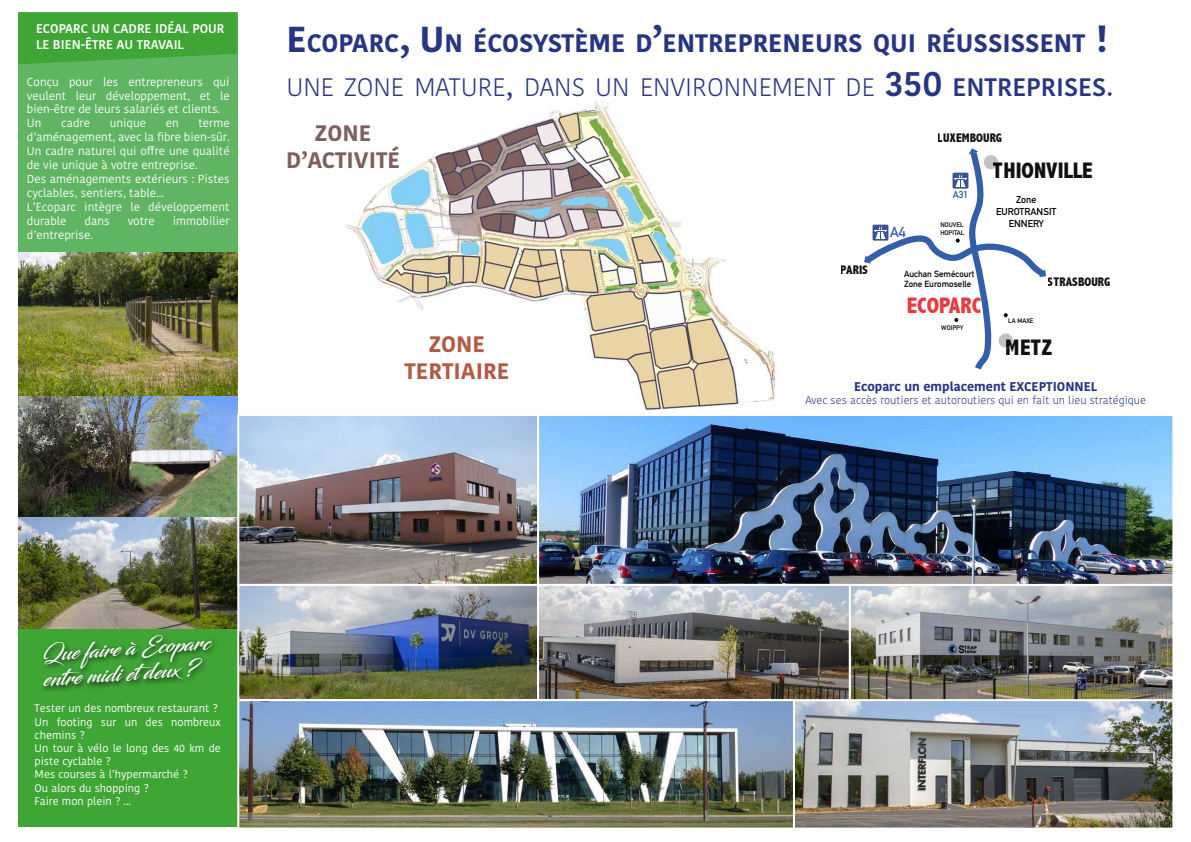
<style>
.page{position:relative;width:1191px;height:842px;background:#fff}
.page>*{position:absolute;margin:0;border:0;box-sizing:border-box;transform-origin:0 0}
.t1{font:700 25.2px/43.2px "Kohinoor Bangla";color:#273583}
.t2{font:800 condensed 22.5px "Abadi";color:rgb(0 0 0/.97)}
.t3{font:800 condensed 22.5px "Abadi";color:rgb(230 47 50/.97)}
.t4{font:700 22.3px/26.8px "Kohinoor Bangla";color:#7e5f5e;text-align:center}
.t5{font:700 22.3px/26.8px "Kohinoor Bangla";color:#b05c46;text-align:center}
.t6{font:21.3px/25.6px "Blacksword";color:#fff}
.t7{font:700 14.3px "DIN Alternate";color:#335faa}
.t8{font:600 12.6px/15.1px "Kohinoor Bangla";color:#fff}
.t9{font:700 12.6px "Kohinoor Bangla";color:#273583}
.t10{font:800 condensed 12.5px "Abadi";color:rgb(0 0 0/.97)}
.t11{font:11.6px/14px "Kohinoor Bangla";color:#fbfbfb}
.t12{font:11px/13.2px "Kohinoor Bangla";color:#fff}
.t13{font:300 11px "Kohinoor Bangla";color:#273583}
.t14{font:700 9.9px/11.8px "DIN Alternate";color:#000;text-align:center}
.t15{font:700 9.9px "DIN Alternate";color:#2253a1}
.t16{font:700 8.8px/10.6px "DIN Alternate";color:#000}
.t17{font:700 6.5px/7.8px "DIN Alternate";color:#000}
.s1{font-size:36px}
.s2{font-weight:300}
.s3{font-weight:300;font-size:36px}
.s4{font-weight:600;font-size:36px}
.s5{font-weight:600}
</style>
<div class="page">
<div style="left:18px;top:13px;width:219px;height:814px;background:#60b563"></div>
<img style="left:346px;top:101px;width:428px;height:313px">
<svg style="left:864px;top:148px;width:182px;height:222px"></svg>
<div style="left:18px;top:622px;width:219px;height:205px;background:#3fa535"></div>
<img style="left:18px;top:396px;width:219px;height:233px">
<img style="left:18px;top:253px;width:219px;height:143px">
<img style="left:240px;top:417px;width:931px;height:409px">
<div style="left:237px;top:414px;width:302px;height:172px;border:2px solid #fff"></div>
<div style="left:237px;top:584px;width:302px;height:117px;border:2px solid #fff"></div>
<div style="left:848px;top:584px;width:326px;height:118px;border:2px solid #fff"></div>
<img style="left:540px;top:417px;width:631px;height:166px">
<div style="left:537px;top:414px;width:637px;height:172px;border:2px solid #fff"></div>
<div style="left:793px;top:699px;width:381px;height:130px;border:2px solid #fff"></div>
<div style="left:537px;top:584px;width:313px;height:117px;border:2px solid #fff"></div>
<div style="left:237px;top:699px;width:558px;height:130px;border:2px solid #fff"></div>
<svg style="left:18px;top:13px;width:219px;height:51px;background:#42a639"></svg>
<div style="left:40px;top:632px;width:179px;height:61px;background:#000;opacity:.75"></div>
<p class="t8" style="left:36px;top:21px;width:190px">ECOPARC UN CADRE IDÉAL POUR<br>LE BIEN-ÊTRE AU TRAVAIL</p>
<p class="t11" style="left:27px;top:74px;width:204px">Conçu pour les entrepreneurs qui veulent leur développement, et le bien-être de leurs salariés et clients.<br>Un</p>
<p class="t11" style="left:61px;top:116px;width:30px">cadre</p>
<p class="t11" style="left:110px;top:116px;width:38px">unique</p>
<p class="t11" style="left:166px;top:116px;width:15px">en</p>
<p class="t11" style="left:27px;top:116px;width:204px;text-indent:171px">terme d’aménagement, avec la fibre bien-sûr.<br>Un cadre naturel qui offre une qualité de vie unique à votre entreprise.<br>Des aménagements extérieurs : Pistes cyclables, sentiers, table...<br>L’Ecoparc intègre le développement durable</p>
<p class="t11" style="left:85px;top:214px;width:27px">dans</p>
<p class="t11" style="left:128px;top:214px;width:28px">votre</p>
<p class="t11" style="left:173px;top:214px;width:58px">immobilier</p>
<p class="t11" style="left:27px;top:228px;width:67px">d’entreprise.</p>
<h1 class="t1" style="left:286px;top:21px;width:828px"><span class="s1">E</span>COPARC<span class="s1">, U</span>N ÉCOSYSTÈME D<span class="s1">’</span>ENTREPRENEU RS QU I RÉUSSISSENT <span class="s1">!<br></span><span class="s2">UNE ZONE MATURE</span><span class="s3">,</span> <span class="s2">DANS UN ENVIRONNEMENT DE</span> <span class="s4">350</span> <span class="s5">ENTREPRISES</span><span class="s3">.</span></h1>
<h3 class="t4" style="left:286px;top:119px;width:115px">ZONE<br>D’ACTIVITÉ</h3>
<h3 class="t5" style="left:404px;top:330px;width:106px">ZONE<br>TERTIAIRE</h3>
<p class="t10" style="left:938px;top:131px;width:66px">LUXEMBOURG</p>
<p class="t10" style="left:841px;top:262px;width:29px">PARIS</p>
<p class="t7" style="left:890px;top:221px;width:17px">A4</p>
<p class="t15" style="left:952px;top:187px;width:17px">A31</p>
<p class="t17" style="left:940px;top:221px;width:26px">NOUVEL<br>HOPITAL</p>
<h2 class="t2" style="left:992px;top:157px;width:101px">THIONVILLE</h2>
<p class="t14" style="left:996px;top:193px;width:62px">Zone<br>EUROTRANSIT<br>ENNERY</p>
<p class="t16" style="left:904px;top:268px;width:72px">Auchan Semécourt<br>Zone Euromoselle</p>
<p class="t17" style="left:941px;top:323px;width:24px">WOIPPY</p>
<h2 class="t3" style="left:906px;top:293px;width:76px">ECOPARC</h2>
<p class="t17" style="left:1008px;top:317px;width:27px">LA MAXE</p>
<p class="t10" style="left:1048px;top:275px;width:64px">STRASBOURG</p>
<h2 class="t2" style="left:1005px;top:334px;width:48px">METZ</h2>
<p class="t9" style="left:854px;top:375px;width:245px">Ecoparc un emplacement EXCEPTIONNEL</p>
<p class="t13" style="left:805px;top:392px;width:342px">Avec ses accès routiers et autoroutiers qui en fait un lieu stratégique</p>
<h3 class="t6" style="left:41px;top:641px;width:170px;rotate:-4deg">Que faire à Ecoparc entre midi et deux ?</h3>
<p class="t12" style="left:35px;top:702px;width:188px">Tester un des nombreux restaurant ?<br>Un footing sur un des nombreux chemins ?<br>Un tour à vélo le long des 40 km de piste cyclable ?<br>Mes courses à l’hypermarché ?<br>Ou alors du shopping ?<br>Faire mon plein ? ...</p>
</div>
